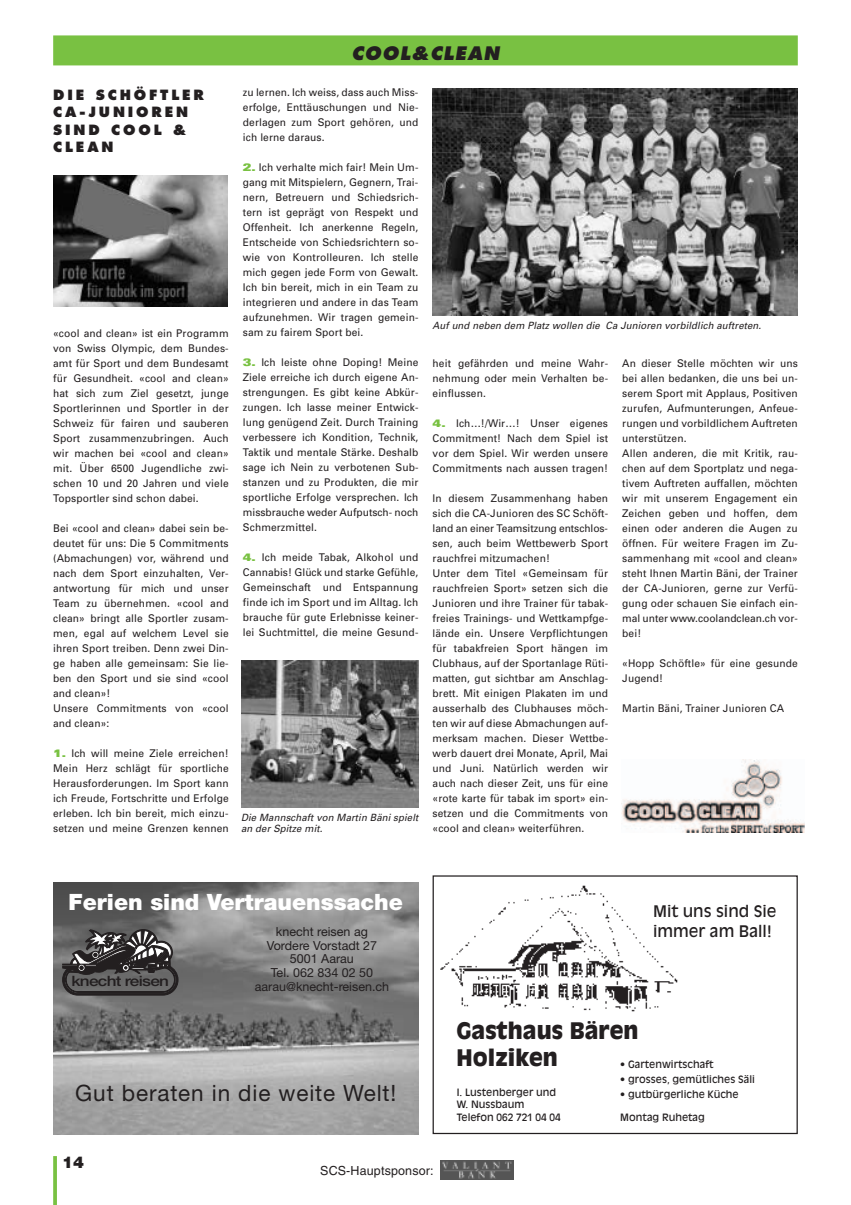
<style>
.page{position:relative;width:851px;height:1205px;background:#fff}
.page>*{position:absolute;margin:0;border:0;box-sizing:border-box;transform-origin:0 0}
.t1{font:900 22.5px "Helvetica Neue";color:#fff}
.t2{font:22.5px "Helvetica Neue";letter-spacing:.04em;color:#231f20}
.t3{font:900 22.5px/27px "Antique Olive";color:#231f20}
.t4{font:italic 800 18.12px "Futura";letter-spacing:.065em;color:#231f20}
.t5{font:900 16.25px "Helvetica Neue";color:#231f20}
.t6{font:15.75px/20px "Antique Olive";color:#231f20}
.t7{font:500 14.25px "Helvetica Neue";letter-spacing:-.04em;color:#231f20;scale:1.2 1}
.t8{font:800 13.75px/17.5px "Futura";letter-spacing:.21em;color:#231f20}
.t9{font:12.5px/13.8px "Helvetica Neue";color:#231f20;text-align:center}
.t10{font:12.5px "Helvetica";letter-spacing:.01em;color:#231f20}
.t11{font:10.62px/15px "Univers";letter-spacing:.01em;color:#231f20;text-align:justify;scale:.96 1}
.t12{font:10px/12.5px "Antique Olive";color:#231f20}
.t13{font:italic 10px/11.2px "Univers";letter-spacing:.01em;color:#231f20;scale:.96 1}
.s1{font-weight:900;font-stretch:expanded;color:#79c142}
</style>
<div class="page">
<svg style="left:53px;top:1156px;width:4px;height:49px"></svg>
<img style="left:440px;top:1160px;width:73px;height:19px">
<img style="left:53px;top:882px;width:365px;height:252px">
<svg style="left:61px;top:929px;width:117px;height:66px;background:#5a5859"></svg>
<div style="left:53px;top:35px;width:744px;height:30px;background:#79c142"></div>
<div style="left:432px;top:875px;width:365px;height:259px;border:1px solid #231f20"></div>
<img style="left:440px;top:885px;width:238px;height:127px">
<svg style="left:53px;top:175px;width:175px;height:1px"></svg>
<img style="left:53px;top:176px;width:175px;height:131px">
<img style="left:621px;top:759px;width:183px;height:73px">
<img style="left:242px;top:661px;width:176px;height:146px">
<img style="left:432px;top:89px;width:365px;height:226px">
<p class="t8" style="left:53px;top:87px;width:152px">DIE SCHÖFTLER<br>CA-JUNIOREN<br>SIND COOL &amp;<br>CLEAN</p>
<p class="t11" style="left:53px;top:326px;width:184px">«cool and clean» ist ein Programm von Swiss Olympic, dem Bundes&shy;amt für Sport und dem Bundesamt für Gesundheit. «cool and clean» hat sich zum Ziel gesetzt, junge Sportlerinnen und Sportler in der Schweiz für fairen und sauberen Sport zusammenzubringen. Auch wir machen bei «cool and clean» mit. Über 6500 Jugendliche zwi&shy;schen 10 und 20 Jahren und viele Topsportler sind schon dabei.</p>
<p class="t11" style="left:53px;top:521px;width:184px;text-align:left">Bei «cool and clean» dabei sein be&shy;deutet für uns: Die 5 Commitments (Abmachungen) vor, während und nach dem Sport einzuhalten, Ver&shy;antwortung für mich und unser<br>Team zu übernehmen. «cool and clean» bringt alle Sportler zusam&shy;men, egal auf welchem Level sie ihren Sport treiben. Denn zwei Din&shy;ge haben alle gemeinsam: Sie lie&shy;ben den Sport und sie sind «cool and clean»!<br>Unsere Commitments von «cool and clean»:</p>
<p class="t11" style="left:53px;top:746px;width:184px"><span class="s1">1.</span> Ich will meine Ziele erreichen!<br>Mein Herz schlägt für sportliche Herausforderungen. Im Sport kann ich Freude, Fortschritte und Erfolge erleben. Ich bin bereit, mich einzu&shy;setzen und meine Grenzen kennen</p>
<h2 class="t4" style="left:351px;top:45px;width:149px">COOL&amp;CLEAN</h2>
<p class="t11" style="left:243px;top:86px;width:184px">zu lernen. Ich weiss, dass auch Miss&shy;erfolge, Enttäuschungen und Nie&shy;derlagen zum Sport gehören, und ich lerne daraus.</p>
<p class="t11" style="left:243px;top:161px;width:184px"><span class="s1">2.</span> Ich verhalte mich fair! Mein Um&shy;gang mit Mitspielern, Gegnern, Trai&shy;nern, Betreuern und Schiedsrich&shy;tern ist geprägt von Respekt und Offenheit. Ich anerkenne Regeln, Entscheide von Schiedsrichtern so&shy;wie von Kontrolleuren. Ich stelle mich gegen jede Form von Gewalt.<br>Ich bin bereit, mich in ein Team zu integrieren und andere in das Team aufzunehmen. Wir tragen gemein&shy;sam zu fairem Sport bei.</p>
<p class="t11" style="left:243px;top:356px;width:184px"><span class="s1">3.</span> Ich leiste ohne Doping! Meine Ziele erreiche ich durch eigene An&shy;strengungen. Es gibt keine Abkür&shy;zungen. Ich lasse meiner Entwick&shy;lung genügend Zeit. Durch Training verbessere ich Kondition, Technik, Taktik und mentale Stärke. Deshalb sage ich Nein zu verbotenen Sub&shy;stanzen und zu Produkten, die mir sportliche Erfolge versprechen. Ich missbrauche weder Aufputsch- noch Schmerzmittel.</p>
<p class="t11" style="left:243px;top:551px;width:184px"><span class="s1">4.</span> Ich meide Tabak, Alkohol und Cannabis! Glück und starke Gefühle, Gemeinschaft und Entspannung finde ich im Sport und im Alltag. Ich brauche für gute Erlebnisse keiner&shy;lei Suchtmittel, die meine Gesund-</p>
<p class="t13" style="left:241px;top:813px;width:186px">Die Mannschaft von Martin Bäni spielt an der Spitze mit.</p>
<p class="t13" style="left:432px;top:320px;width:344px">Auf und neben dem Platz wollen die Ca Junioren vorbildlich auftreten.</p>
<p class="t11" style="left:432px;top:356px;width:184px">heit gefährden und meine Wahr&shy;nehmung oder mein Verhalten be&shy;einflussen.</p>
<p class="t11" style="left:432px;top:416px;width:184px"><span class="s1">4.</span> Ich…!/Wir…! Unser eigenes Commitment! Nach dem Spiel ist vor dem Spiel. Wir werden unsere Commitments nach aussen tragen!</p>
<p class="t11" style="left:432px;top:491px;width:184px;text-align:left">In diesem Zusammenhang haben sich die CA-Junioren des SC Schöft&shy;land an einer Teamsitzung entschlos&shy;sen, auch beim Wettbewerb Sport rauchfrei mitzumachen!<br>Unter dem Titel «Gemeinsam für rauchfreien Sport» setzen sich die Junioren und ihre Trainer für tabak&shy;freies Trainings- und Wettkampfge&shy;lände ein. Unsere Verpflichtungen für tabakfreien Sport hängen im Clubhaus, auf der Sportanlage Rüti&shy;matten, gut sichtbar am Anschlag&shy;brett. Mit einigen Plakaten im und ausserhalb des Clubhauses möch&shy;ten wir auf diese Abmachungen auf&shy;merksam machen. Dieser Wettbe&shy;werb dauert drei Monate, April, Mai und Juni. Natürlich werden wir auch nach dieser Zeit, uns für eine «rote karte für tabak im sport» ein&shy;setzen und die Commitments von «cool and clean» weiterführen.</p>
<p class="t11" style="left:622px;top:356px;width:184px;text-align:left">An dieser Stelle möchten wir uns bei allen bedanken, die uns bei un&shy;serem Sport mit Applaus, Positiven zurufen, Aufmunterungen, Anfeue&shy;rungen und vorbildlichem Auftreten unterstützen.<br>Allen anderen, die mit Kritik, rau&shy;chen auf dem Sportplatz und nega&shy;tivem Auftreten auffallen, möchten wir mit unserem Engagement ein<br>Zeichen geben und hoffen, dem einen oder anderen die Augen zu öffnen. Für weitere Fragen im Zu&shy;sammenhang mit «cool and clean» steht Ihnen Martin Bäni, der Trainer der CA-Junioren, gerne zur Verfü&shy;gung oder schauen Sie einfach ein&shy;mal unter www.coolandclean.ch vor&shy;bei!</p>
<p class="t11" style="left:622px;top:656px;width:184px">«Hopp Schöftle» für eine gesunde<br>Jugend!</p>
<p class="t11" style="left:622px;top:701px;width:170px">Martin Bäni, Trainer Junioren CA</p>
<h1 class="t1" style="left:69px;top:893px;width:336px">Ferien sind Vertrauenssache</h1>
<p class="t9" style="left:255px;top:926px;width:136px">knecht reisen ag<br>Vordere Vorstadt 27<br>5001 Aarau<br>Tel. 062 834 02 50 aarau@knecht-reisen.ch</p>
<h3 class="t7" style="left:71px;top:975px;width:83px">knecht reisen</h3>
<h1 class="t2" style="left:75px;top:1084px;width:322px">Gut beraten in die weite Welt!</h1>
<h3 class="t5" style="left:62px;top:1157px;width:23px">14</h3>
<p class="t10" style="left:320px;top:1165px;width:115px">SCS-Hauptsponsor:</p>
<h3 class="t6" style="left:653px;top:902px;width:125px">Mit uns sind Sie immer am Ball!</h3>
<h1 class="t3" style="left:456px;top:1019px;width:183px">Gasthaus Bären<br>Holziken</h1>
<p class="t12" style="left:620px;top:1059px;width:95px">• Gartenwirtschaft</p>
<p class="t12" style="left:620px;top:1074px;width:136px">• grosses, gemütliches Säli</p>
<p class="t12" style="left:620px;top:1089px;width:120px">• gutbürgerliche Küche</p>
<p class="t12" style="left:620px;top:1111px;width:86px">Montag Ruhetag</p>
<p class="t12" style="left:456px;top:1086px;width:105px">I. Lustenberger und<br>W. Nussbaum<br>Telefon 062 721 04 04</p>
</div>
